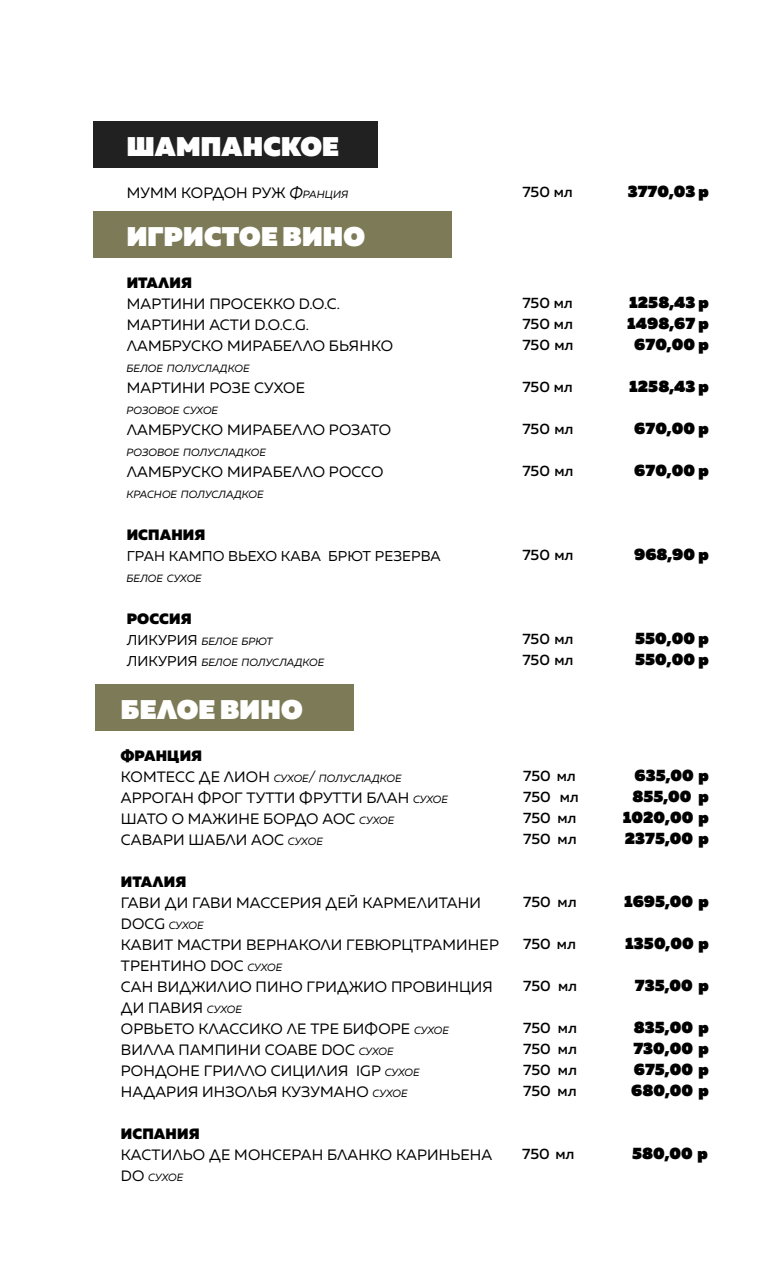
<style>
.page{position:relative;width:766px;height:1263px;background:#fff}
.page>*{position:absolute;margin:0;border:0;box-sizing:border-box;transform-origin:0 0}
.t1{font:800 27px "Muller";letter-spacing:.01em;color:#fff}
.t2{font:800 16.5px "Muller";color:#000}
.t3{font:15px/21px "Muller";letter-spacing:.01em;color:#000}
.t4{font:500 15px "Muller";color:#000}
.t5{font:900 15px "Muller";letter-spacing:.01em;color:#000}
.t6{font:14.25px "Muller";letter-spacing:.01em;color:#000}
.t7{font:italic 10.5px/21px "Muller";color:#000}
.s1{font-style:italic}
.s2{font-style:italic;font-size:10.5px}
.s3{font-style:normal;font-size:14.25px}
.s4{font-style:normal;font-size:15px}
.s5{font-size:15px}
</style>
<div class="page">
<div style="left:93px;top:212px;width:359px;height:46px;background:#7c7a57"></div>
<div style="left:93px;top:121px;width:284px;height:46px;background:#212121"></div>
<div style="left:95px;top:684px;width:258px;height:46px;background:#7c7a57"></div>
<h1 class="t1" style="left:127px;top:129px;width:214px">ШАМПАНСКОЕ</h1>
<p class="t3" style="left:127px;top:182px;width:223px">МУММ КОРДОН РУЖ <span class="s1">Ф</span><span class="s2">ранция</span></p>
<h1 class="t1" style="left:127px;top:219px;width:240px">ИГРИСТОЕ ВИНО</h1>
<p class="t5" style="left:127px;top:273px;width:67px">ИТАЛИЯ</p>
<p class="t3" style="left:127px;top:293px;width:268px">МАРТИНИ ПРОСЕККО D.O.C.<br>МАРТИНИ АСТИ D.O.C.G.<br>ЛАМБРУСКО МИРАБЕЛЛО БЬЯНКО</p>
<p class="t7" style="left:126px;top:357px;width:124px">белое полусладкое</p>
<p class="t3" style="left:127px;top:377px;width:180px">МАРТИНИ РОЗЕ СУХОЕ</p>
<p class="t7" style="left:126px;top:399px;width:93px">розовое сухое</p>
<p class="t3" style="left:127px;top:419px;width:266px">ЛАМБРУСКО МИРАБЕЛЛО РОЗАТО</p>
<p class="t7" style="left:126px;top:441px;width:141px">розовое полусладкое</p>
<p class="t3" style="left:127px;top:461px;width:258px">ЛАМБРУСКО МИРАБЕЛЛО РОССО</p>
<p class="t7" style="left:126px;top:483px;width:138px">красное полусладкое</p>
<p class="t5" style="left:127px;top:525px;width:80px">ИСПАНИЯ</p>
<p class="t6" style="left:127px;top:547px;width:315px">ГРАН КАМПО ВЬЕХО КАВА БРЮТ РЕЗЕРВА</p>
<p class="t7" style="left:126px;top:567px;width:77px">белое сухое</p>
<p class="t5" style="left:127px;top:609px;width:66px">РОССИЯ</p>
<p class="t7" style="left:127px;top:630px;width:199px"><span class="s3">ЛИКУРИЯ</span> белое брют<br><span class="s3">ЛИКУРИЯ</span> белое полусладкое</p>
<h1 class="t1" style="left:121px;top:692px;width:183px">БЕЛОЕ ВИНО</h1>
<p class="t5" style="left:121px;top:746px;width:83px">ФРАНЦИЯ</p>
<p class="t7" style="left:121px;top:767px;width:282px"><span class="s4">КОМТЕСС ДЕ ЛИОН</span> сухое<span class="s5">/</span> полусладкое</p>
<p class="t3" style="left:121px;top:787px;width:328px">АРРОГАН ФРОГ ТУТТИ ФРУТТИ БЛАН <span class="s2">сухое<br></span>ШАТО О МАЖИНЕ БОРДО АОС <span class="s2">сухое<br></span>САВАРИ ШАБЛИ АОС <span class="s2">сухое</span></p>
<p class="t5" style="left:121px;top:872px;width:67px">ИТАЛИЯ</p>
<p class="t3" style="left:121px;top:892px;width:361px">ГАВИ ДИ ГАВИ МАССЕРИЯ ДЕЙ КАРМЕЛИТАНИ</p>
<p class="t7" style="left:121px;top:914px;width:84px"><span class="s4">DOCG</span> сухое</p>
<p class="t3" style="left:121px;top:934px;width:379px">КАВИТ МАСТРИ ВЕРНАКОЛИ ГЕВЮРЦТРАМИНЕР<br>ТРЕНТИНО DOC <span class="s2">сухое<br></span>САН ВИДЖИЛИО ПИНО ГРИДЖИО ПРОВИНЦИЯ<br>ДИ ПАВИЯ <span class="s2">сухое<br></span>ОРВЬЕТО КЛАССИКО ЛЕ ТРЕ БИФОРЕ <span class="s2">сухое<br></span>ВИЛЛА ПАМПИНИ СОАВЕ DOC <span class="s2">сухое<br></span>РОНДОНЕ ГРИЛЛО СИЦИЛИЯ IGP <span class="s2">сухое<br></span>НАДАРИЯ ИНЗОЛЬЯ КУЗУМАНО <span class="s2">сухое</span></p>
<p class="t5" style="left:121px;top:1124px;width:80px">ИCПАНИЯ</p>
<p class="t3" style="left:121px;top:1144px;width:373px">КАСТИЛЬО ДЕ МОНСЕРАН БЛАНКО КАРИНЬЕНА</p>
<p class="t7" style="left:121px;top:1166px;width:64px"><span class="s4">DO</span> сухое</p>
<p class="t4" style="left:522px;top:182px;width:52px">750 мл</p>
<p class="t2" style="left:627px;top:180px;width:82px">3770,03 р</p>
<p class="t4" style="left:522px;top:293px;width:52px">750 мл</p>
<p class="t2" style="left:629px;top:291px;width:81px">1258,43 р</p>
<p class="t4" style="left:522px;top:314px;width:52px">750 мл</p>
<p class="t2" style="left:627px;top:312px;width:83px">1498,67 р</p>
<p class="t4" style="left:522px;top:335px;width:53px">750 мл</p>
<p class="t2" style="left:634px;top:333px;width:76px">670,00 р</p>
<p class="t4" style="left:522px;top:377px;width:52px">750 мл</p>
<p class="t2" style="left:629px;top:375px;width:81px">1258,43 р</p>
<p class="t4" style="left:522px;top:419px;width:53px">750 мл</p>
<p class="t2" style="left:634px;top:417px;width:76px">670,00 р</p>
<p class="t4" style="left:522px;top:461px;width:53px">750 мл</p>
<p class="t2" style="left:634px;top:459px;width:76px">670,00 р</p>
<p class="t4" style="left:522px;top:545px;width:53px">750 мл</p>
<p class="t2" style="left:634px;top:543px;width:76px">968,90 р</p>
<p class="t4" style="left:522px;top:629px;width:53px">750 мл</p>
<p class="t2" style="left:635px;top:627px;width:75px">550,00 р</p>
<p class="t4" style="left:522px;top:650px;width:53px">750 мл</p>
<p class="t2" style="left:635px;top:648px;width:75px">550,00 р</p>
<p class="t4" style="left:523px;top:766px;width:54px">750 мл</p>
<p class="t2" style="left:634px;top:764px;width:76px">635,00 р</p>
<p class="t4" style="left:523px;top:787px;width:57px">750 мл</p>
<p class="t2" style="left:632px;top:785px;width:78px">855,00 р</p>
<p class="t4" style="left:523px;top:808px;width:55px">750 мл</p>
<p class="t2" style="left:622px;top:806px;width:87px">1020,00 р</p>
<p class="t4" style="left:523px;top:829px;width:55px">750 мл</p>
<p class="t2" style="left:624px;top:827px;width:85px">2375,00 р</p>
<p class="t4" style="left:523px;top:892px;width:55px">750 мл</p>
<p class="t2" style="left:623px;top:890px;width:86px">1695,00 р</p>
<p class="t4" style="left:523px;top:934px;width:54px">750 мл</p>
<p class="t2" style="left:625px;top:932px;width:85px">1350,00 р</p>
<p class="t4" style="left:523px;top:976px;width:55px">750 мл</p>
<p class="t2" style="left:634px;top:974px;width:75px">735,00 р</p>
<p class="t4" style="left:523px;top:1018px;width:55px">750 мл</p>
<p class="t2" style="left:633px;top:1016px;width:76px">835,00 р</p>
<p class="t4" style="left:523px;top:1039px;width:55px">750 мл</p>
<p class="t2" style="left:633px;top:1037px;width:77px">730,00 р</p>
<p class="t4" style="left:523px;top:1060px;width:55px">750 мл</p>
<p class="t2" style="left:633px;top:1058px;width:76px">675,00 р</p>
<p class="t4" style="left:523px;top:1081px;width:55px">750 мл</p>
<p class="t2" style="left:631px;top:1079px;width:79px">680,00 р</p>
<p class="t4" style="left:522px;top:1144px;width:54px">750 мл</p>
<p class="t2" style="left:632px;top:1143px;width:77px">580,00 р</p>
</div>
